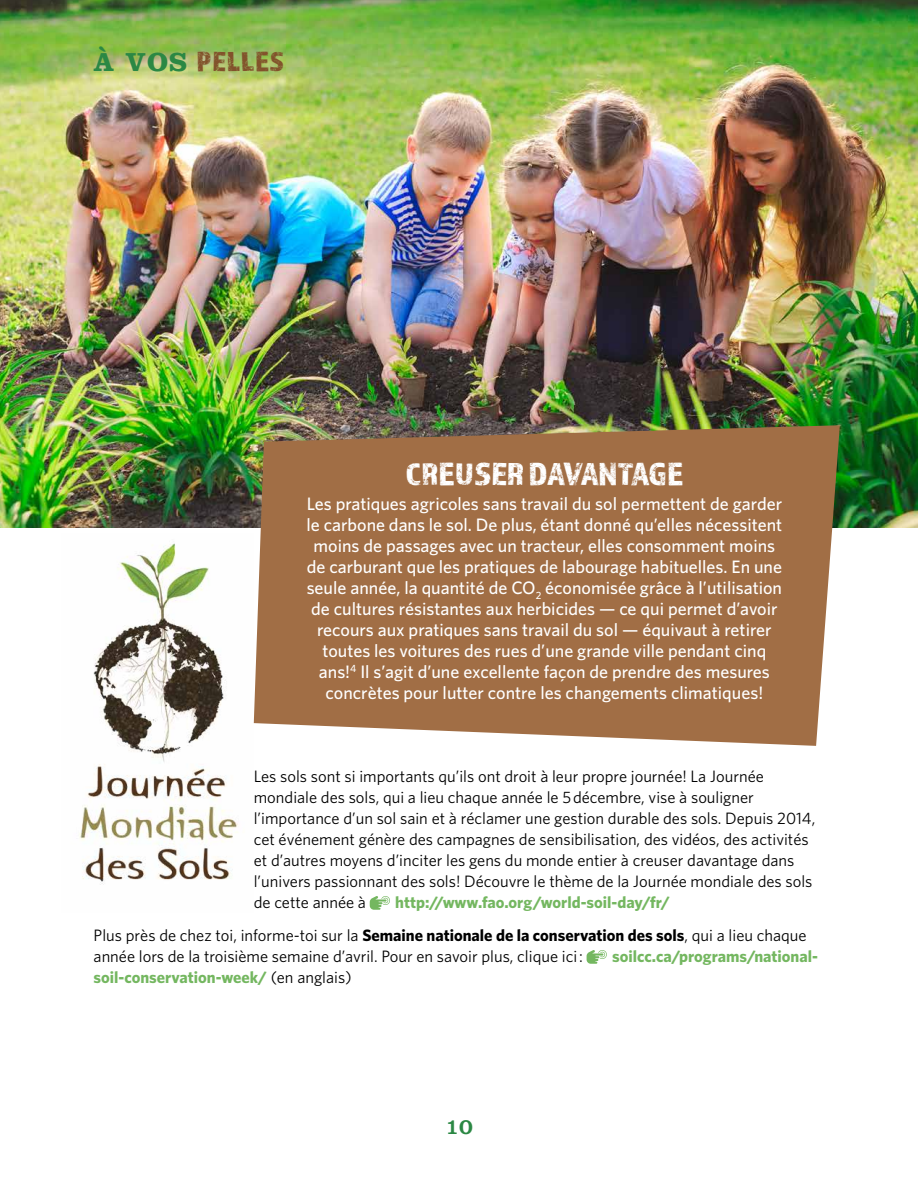
<style>
.page{position:relative;width:918px;height:1188px;background:#fff}
.page>*{position:absolute;margin:0;border:0;box-sizing:border-box;transform-origin:0 0}
.t1{font:33px "Almaq Rough";color:#fff}
.t2{font:28.5px "Almaq Rough";letter-spacing:.04em;color:#82522b}
.t3{font:22.5px "Clarendon";color:#2b8844}
.t4{font:500 18px/21px "Whitney";color:#fff;text-align:center}
.t5{font:16.5px/21px "Whitney";color:#000}
.t6{font:700 16.5px "Whitney";color:#74b760}
.s1{font-family:"Clarendon";font-weight:700;font-size:27px;color:#2b8844}
.s2{font-weight:700;color:#74b760}
.s3{font-weight:700}
.s4{font-weight:400;color:#000}
</style>
<div class="page">
<img style="left:0;top:0;width:918px;height:527px">
<svg style="left:370px;top:896px;width:20px;height:14px"></svg>
<svg style="left:587px;top:950px;width:20px;height:14px"></svg>
<img style="left:79px;top:543px;width:175px;height:342px">
<svg style="left:254px;top:425px;width:586px;height:321px;background:#a4764f"></svg>
<h2 class="t2" style="left:94px;top:45px;width:192px"><span class="s1">À VOS</span> PELLES</h2>
<h1 class="t1" style="left:406px;top:454px;width:279px">CREUSER DAVANTAGE</h1>
<p class="t4" style="left:307px;top:493px;width:477px">Les pratiques agricoles sans travail du sol permettent de garder le carbone dans le sol. De plus, étant donné qu’elles nécessitent moins de passages avec un tracteur, elles consomment moins de carburant que les pratiques de labourage habituelles. En une seule année, la quantité de CO<sub>2</sub> économisée grâce à l’utilisation de cultures résistantes aux herbicides — ce qui permet d’avoir recours aux pratiques sans travail du sol — équivaut à retirer toutes les voitures des rues d’une grande ville pendant cinq ans!<sup>4</sup> Il s’agit d’une excellente façon de prendre des mesures concrètes pour lutter contre les changements climatiques!</p>
<p class="t5" style="left:254px;top:766px;width:563px">Les sols sont si importants qu’ils ont droit à leur propre journée! La Journée mondiale des sols, qui a lieu chaque année le 5 décembre, vise à souligner l’importance d’un sol sain et à réclamer une gestion durable des sols. Depuis 2014, cet événement génère des campagnes de sensibilisation, des vidéos, des activités et d’autres moyens d’inciter les gens du monde entier à creuser davantage dans l’univers passionnant des sols! Découvre le thème de la Journée mondiale des sols de cette année à</p>
<p class="t5" style="left:94px;top:886px;width:715px;line-height:33px;text-indent:302px"><span class="s2">http://www.fao.org/world-soil-day/fr/<br></span>Plus près de chez toi, informe-toi sur la <span class="s3">Semaine nationale de la conservation des sols</span>, qui a lieu chaque</p>
<p class="t5" style="left:94px;top:946px;width:491px">année lors de la troisième semaine d’avril. Pour en savoir plus, clique ici :</p>
<p class="t6" style="left:612px;top:947px;width:207px">soilcc.ca/programs/national-</p>
<p class="t6" style="left:94px;top:968px;width:259px">soil-conservation-week/ <span class="s4">(en anglais)</span></p>
<h3 class="t3" style="left:446px;top:1113px;width:29px">10</h3>
</div>
